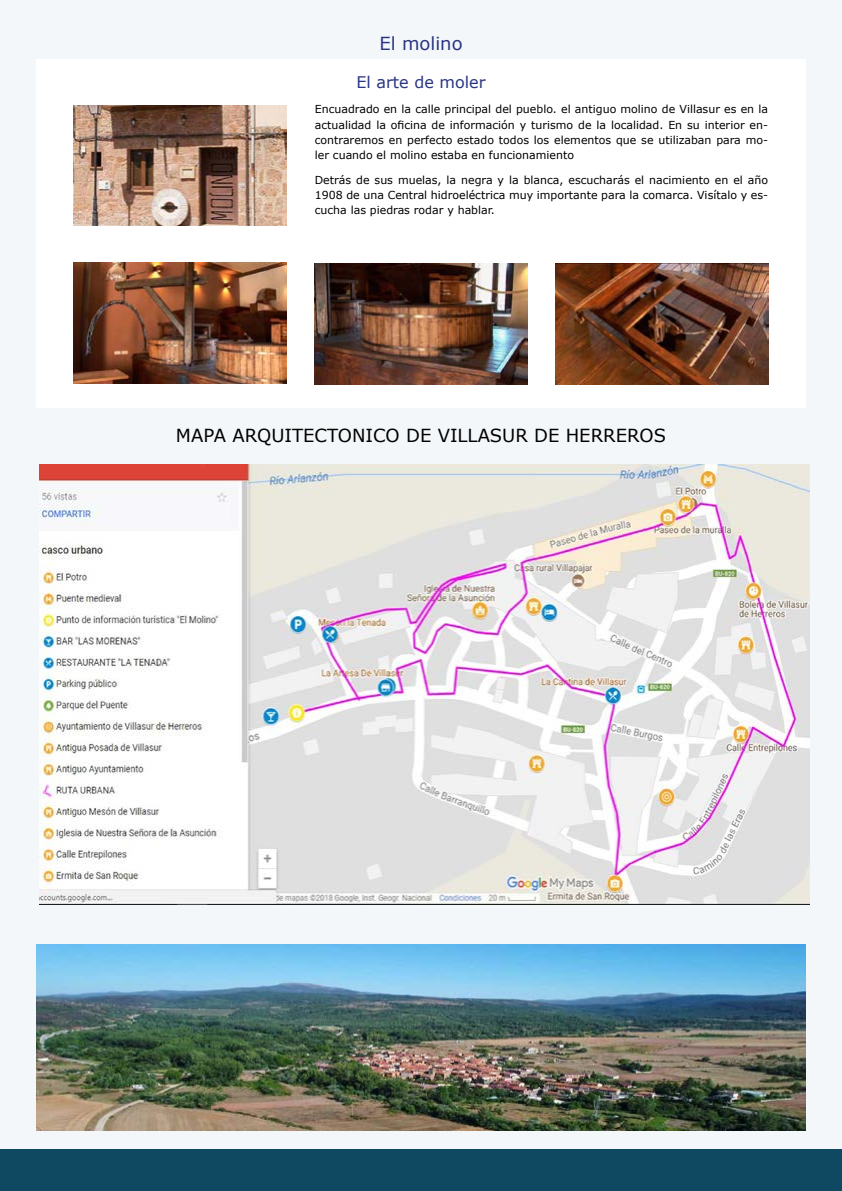
<style>
.page{position:relative;width:842px;height:1191px;background:#f4f7f9}
.page>*{position:absolute;margin:0;border:0;box-sizing:border-box;transform-origin:0 0}
.t1{font:18px "Verdana";color:#000}
.t2{font:18px "Verdana";color:#283583}
.t3{font:16px "Verdana";color:#283583}
.t4{font:11px/15px "Verdana";color:#000;text-align:justify}
</style>
<div class="page">
<img style="left:40px;top:464px;width:770px;height:440px">
<img style="left:36px;top:944px;width:770px;height:186px">
<div style="left:36px;top:59px;width:770px;height:349px;background:#fff"></div>
<img style="left:74px;top:105px;width:212px;height:121px">
<img style="left:556px;top:264px;width:212px;height:120px">
<img style="left:315px;top:264px;width:212px;height:120px">
<img style="left:74px;top:263px;width:212px;height:121px">
<div style="left:0;top:1149px;width:842px;height:42px;background:#0f4961"></div>
<h1 class="t2" style="left:379px;top:31px;width:85px">El molino</h1>
<h2 class="t3" style="left:356px;top:71px;width:131px">El arte de moler</h2>
<p class="t4" style="left:315px;top:102px;width:455px">Encuadrado en la calle principal del pueblo. el antiguo molino de Villasur es en la actualidad la oficina de información y turismo de la localidad. En su interior en&shy;contraremos en perfecto estado todos los elementos que se utilizaban para mo&shy;ler cuando el molino estaba en funcionamiento</p>
<p class="t4" style="left:315px;top:172px;width:455px">Detrás de sus muelas, la negra y la blanca, escucharás el nacimiento en el año 1908 de una Central hidroeléctrica muy importante para la comarca. Visítalo y es&shy;cucha las piedras rodar y hablar.</p>
<h1 class="t1" style="left:176px;top:423px;width:492px">MAPA ARQUITECTONICO DE VILLASUR DE HERREROS</h1>
</div>
